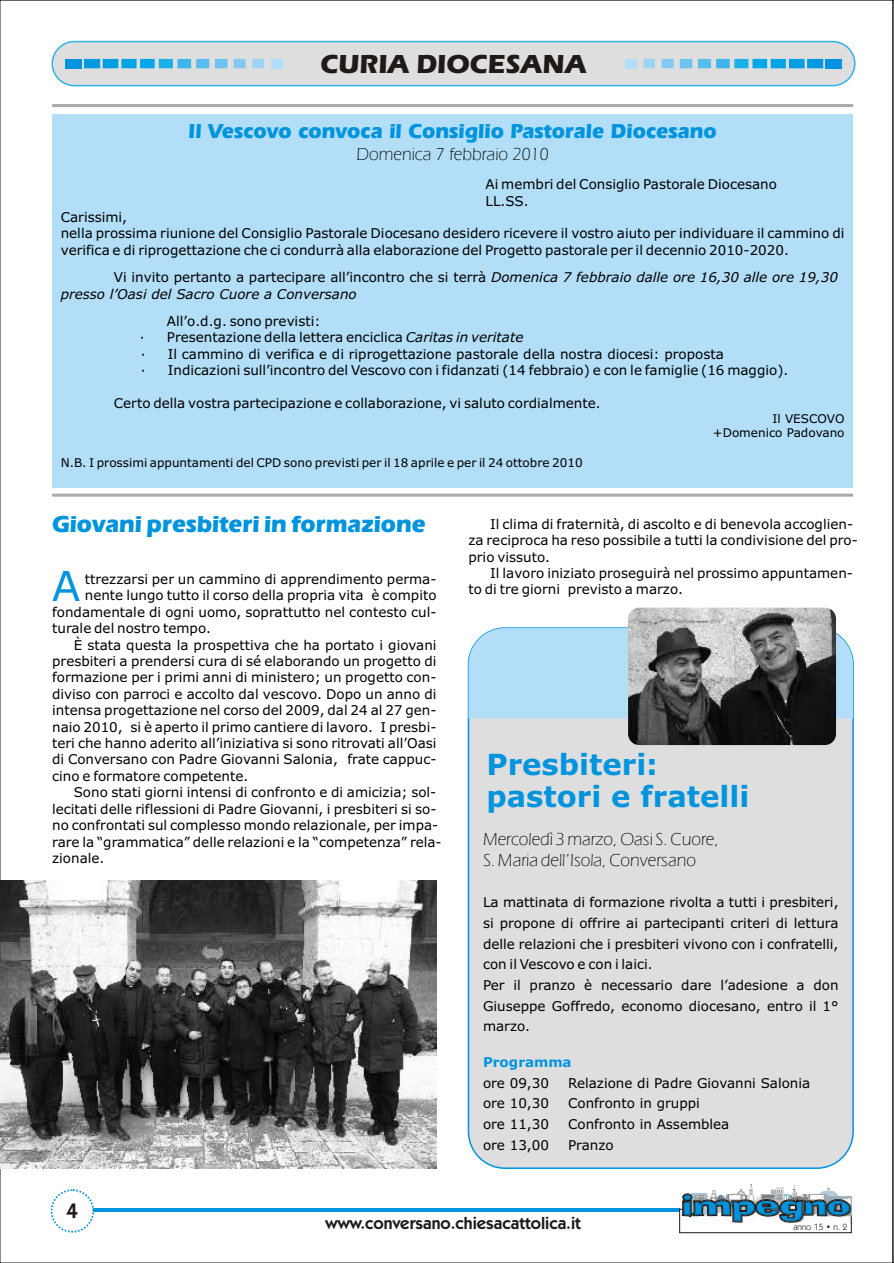
<style>
.page{position:relative;width:894px;height:1263px;background:#fff}
.page>*{position:absolute;margin:0;border:0;box-sizing:border-box;transform-origin:0 0}
.t1{font:41.25px "Verdana";color:#0094de}
.t2{font:700 29.1px/31.7px "Verdana";color:#0094de}
.t3{font:27px "Eras Bold ITC";color:#1f1a17}
.t4{font:24px "Eras Bd BT";color:#0094de}
.t5{font:21px "Eras Bd BT";color:#0094de}
.t6{font:21px "Kabel Dm BT";color:#1f1a17}
.t7{font:18px/20.7px "Eras Lt BT";color:#000}
.t8{font:17.25px "Kabel Dm BT";color:#1f1a17}
.t9{font:13.5px/16.4px "Verdana";color:#000}
.t10{font:italic 13.5px/16.4px "Verdana";color:#000}
.t11{font:700 13.5px "Verdana";color:#0094de}
.t12{font:12px/14.5px "Verdana";color:#000;text-align:right}
.t13{font:9px "Kabel Bk BT";color:#1f1a17}
.s1{font-style:normal}
.s2{font-style:italic}
</style>
<div class="page">
<div style="left:468px;top:627px;width:386px;height:542px;background:#dedede;border:2px solid #0094de;border-radius:36px"></div>
<div style="left:468px;top:628px;width:385px;height:90px;background:#b3def7"></div>
<div style="left:52px;top:114px;width:801px;height:373px;background:#b3def7"></div>
<svg style="left:893px;top:0;width:1px;height:1263px"></svg>
<hr style="left:92px;top:1208px;width:588px;height:4px;background:#0094de">
<div style="left:51px;top:1189px;width:43px;height:44px;background:#fff;border:2px dashed #0094de;border-radius:50%"></div>
<div style="left:679px;top:1209px;width:173px;height:24px;border:1px solid #1f1a17"></div>
<img style="left:732px;top:1196px;width:121px;height:28px">
<svg style="left:682px;top:1184px;width:169px;height:38px"></svg>
<div style="left:52px;top:41px;width:804px;height:45px;background:#dedede;border:2px solid #30b3eb;border-radius:22px"></div>
<div style="left:65px;top:59px;width:17px;height:9px;background:#0094de"></div>
<div style="left:84px;top:59px;width:16px;height:9px;background:#0099e0"></div>
<div style="left:103px;top:59px;width:15px;height:9px;background:#009ee3"></div>
<div style="left:121px;top:59px;width:16px;height:9px;background:#00a3e3"></div>
<div style="left:140px;top:59px;width:15px;height:9px;background:#00a8e8"></div>
<div style="left:159px;top:59px;width:14px;height:9px;background:#1cb0e8"></div>
<div style="left:177px;top:59px;width:14px;height:9px;background:#40b5eb"></div>
<div style="left:196px;top:59px;width:13px;height:9px;background:#59bded"></div>
<div style="left:215px;top:59px;width:13px;height:9px;background:#70c2f0"></div>
<div style="left:234px;top:59px;width:12px;height:9px;background:#85c9f2"></div>
<div style="left:252px;top:59px;width:12px;height:9px;background:#9cd4f5"></div>
<div style="left:271px;top:59px;width:11px;height:9px;background:#b3def7"></div>
<div style="left:825px;top:59px;width:17px;height:9px;background:#0094de"></div>
<div style="left:807px;top:59px;width:16px;height:9px;background:#0099e0"></div>
<div style="left:789px;top:59px;width:16px;height:9px;background:#009ee3"></div>
<div style="left:771px;top:59px;width:15px;height:9px;background:#00a3e3"></div>
<div style="left:753px;top:59px;width:14px;height:9px;background:#00a8e8"></div>
<div style="left:734px;top:59px;width:14px;height:9px;background:#1cb0e8"></div>
<div style="left:716px;top:59px;width:14px;height:9px;background:#40b5eb"></div>
<div style="left:698px;top:59px;width:13px;height:9px;background:#59bded"></div>
<div style="left:680px;top:59px;width:12px;height:9px;background:#70c2f0"></div>
<div style="left:662px;top:59px;width:12px;height:9px;background:#85c9f2"></div>
<div style="left:643px;top:59px;width:12px;height:9px;background:#9cd4f5"></div>
<div style="left:625px;top:59px;width:11px;height:9px;background:#b3def7"></div>
<hr style="left:52px;top:104px;width:801px;height:3px;background:#aba8a8">
<hr style="left:52px;top:494px;width:801px;height:3px;background:#aba8a8">
<img style="left:0;top:880px;width:437px;height:288px">
<img style="left:628px;top:608px;width:208px;height:137px;border-radius:11px">
<h3 class="t3" style="left:320px;top:54px;width:268px">CURIA DIOCESANA</h3>
<h3 class="t5" style="left:189px;top:122px;width:530px">Il Vescovo convoca il Consiglio Pastorale Diocesano</h3>
<h3 class="t7" style="left:356px;top:145px;width:194px">Domenica 7 febbraio 2010</h3>
<p class="t9" style="left:486px;top:177px;width:293px">Ai membri del Consiglio Pastorale Diocesano<br>LL.SS.</p>
<p class="t9" style="left:61px;top:210px;width:785px">Carissimi,<br>nella prossima riunione del Consiglio Pastorale Diocesano desidero ricevere il vostro aiuto per individuare il cammino di verifica e di riprogettazione che ci condurrà alla elaborazione del Progetto pastorale per il decennio 2010-2020.</p>
<p class="t10" style="left:61px;top:270px;width:779px;text-indent:53px"><span class="s1">Vi invito pertanto a partecipare all’incontro che si terrà</span> Domenica 7 febbraio dalle ore 16,30 alle ore 19,30 presso l’Oasi del Sacro Cuore a Conversano</p>
<p class="t9" style="left:140px;top:314px;width:650px;text-indent:27px">All’o.d.g. sono previsti:<br>· Presentazione della lettera enciclica <span class="s2">Caritas in veritate<br></span>· Il cammino di verifica e di riprogettazione pastorale della nostra diocesi: proposta<br>· Indicazioni sull’incontro del Vescovo con i fidanzati (14 febbraio) e con le famiglie (16 maggio).</p>
<p class="t9" style="left:114px;top:396px;width:488px">Certo della vostra partecipazione e collaborazione, vi saluto cordialmente.</p>
<p class="t12" style="left:713px;top:412px;width:133px">Il VESCOVO +Domenico Padovano</p>
<p class="t12" style="left:61px;top:456px;width:523px">N.B. I prossimi appuntamenti del CPD sono previsti per il 18 aprile e per il 24 ottobre 2010</p>
<h3 class="t4" style="left:52px;top:513px;width:375px">Giovani presbiteri in formazione</h3>
<h1 class="t1" style="left:52px;top:569px;width:30px">A</h1>
<p class="t9" style="left:85px;top:572px;width:353px">ttrezzarsi per un cammino di apprendimento perma-</p>
<p class="t9" style="left:85px;top:588px;width:353px">nente lungo tutto il corso della propria vita è compito</p>
<p class="t9" style="left:52px;top:605px;width:386px">fondamentale di ogni uomo, soprattutto nel contesto cul-</p>
<p class="t9" style="left:52px;top:621px;width:160px">turale del nostro tempo.</p>
<p class="t9" style="left:74px;top:638px;width:364px">È stata questa la prospettiva che ha portato i giovani</p>
<p class="t9" style="left:52px;top:654px;width:386px">presbiteri a prendersi cura di sé elaborando un progetto di</p>
<p class="t9" style="left:52px;top:671px;width:386px">formazione per i primi anni di ministero; un progetto con-</p>
<p class="t9" style="left:52px;top:687px;width:386px">diviso con parroci e accolto dal vescovo. Dopo un anno di</p>
<p class="t9" style="left:52px;top:703px;width:386px">intensa progettazione nel corso del 2009, dal 24 al 27 gen-</p>
<p class="t9" style="left:52px;top:720px;width:386px">naio 2010, si è aperto il primo cantiere di lavoro. I presbi-</p>
<p class="t9" style="left:52px;top:736px;width:386px">teri che hanno aderito all’iniziativa si sono ritrovati all’Oasi</p>
<p class="t9" style="left:52px;top:753px;width:386px">di Conversano con Padre Giovanni Salonia, frate cappuc-</p>
<p class="t9" style="left:52px;top:769px;width:198px">cino e formatore competente.</p>
<p class="t9" style="left:74px;top:785px;width:364px">Sono stati giorni intensi di confronto e di amicizia; sol-</p>
<p class="t9" style="left:52px;top:802px;width:386px">lecitati delle riflessioni di Padre Giovanni, i presbiteri si so-</p>
<p class="t9" style="left:52px;top:818px;width:388px">no confrontati sul complesso mondo relazionale, per impa-</p>
<p class="t9" style="left:52px;top:835px;width:391px">rare la “grammatica” delle relazioni e la “competenza” rela-</p>
<p class="t9" style="left:52px;top:851px;width:54px">zionale.</p>
<p class="t9" style="left:468px;top:517px;width:391px;text-indent:22px">Il clima di fraternità, di ascolto e di benevola accoglien&shy;za reciproca ha reso possibile a tutti la condivisione del pro&shy;prio vissuto.</p>
<p class="t9" style="left:468px;top:566px;width:386px;text-indent:22px">Il lavoro iniziato proseguirà nel prossimo appuntamen&shy;to di tre giorni previsto a marzo.</p>
<h2 class="t2" style="left:486px;top:751px;width:264px">Presbiteri: pastori e fratelli</h2>
<h3 class="t7" style="left:483px;top:830px;width:237px">Mercoledì 3 marzo, Oasi S. Cuore,<br>S. Maria dell’Isola, Conversano</h3>
<p class="t9" style="left:483px;top:893px;width:357px;line-height:20.7px">La mattinata di formazione rivolta a tutti i presbiteri, si propone di offrire ai partecipanti criteri di lettura delle relazioni che i presbiteri vivono con i confratelli, con il Vescovo e con i laici.<br>Per il pranzo è necessario dare l’adesione a don Giuseppe Goffredo, economo diocesano, entro il 1° marzo.</p>
<p class="t11" style="left:483px;top:1057px;width:90px">Programma</p>
<p class="t9" style="left:483px;top:1076px;width:67px">ore 09,30</p>
<p class="t9" style="left:568px;top:1076px;width:244px">Relazione di Padre Giovanni Salonia</p>
<p class="t9" style="left:483px;top:1096px;width:67px">ore 10,30</p>
<p class="t9" style="left:568px;top:1096px;width:133px">Confronto in gruppi</p>
<p class="t9" style="left:483px;top:1117px;width:67px">ore 11,30</p>
<p class="t9" style="left:568px;top:1117px;width:163px">Confronto in Assemblea</p>
<p class="t9" style="left:483px;top:1138px;width:67px">ore 13,00</p>
<p class="t9" style="left:568px;top:1138px;width:47px">Pranzo</p>
<h3 class="t6" style="left:67px;top:1202px;width:13px">4</h3>
<p class="t8" style="left:326px;top:1216px;width:257px">www.conversano.chiesacattolica.it</p>
<p class="t13" style="left:793px;top:1223px;width:55px">anno 15 • n. 2</p>
</div>
